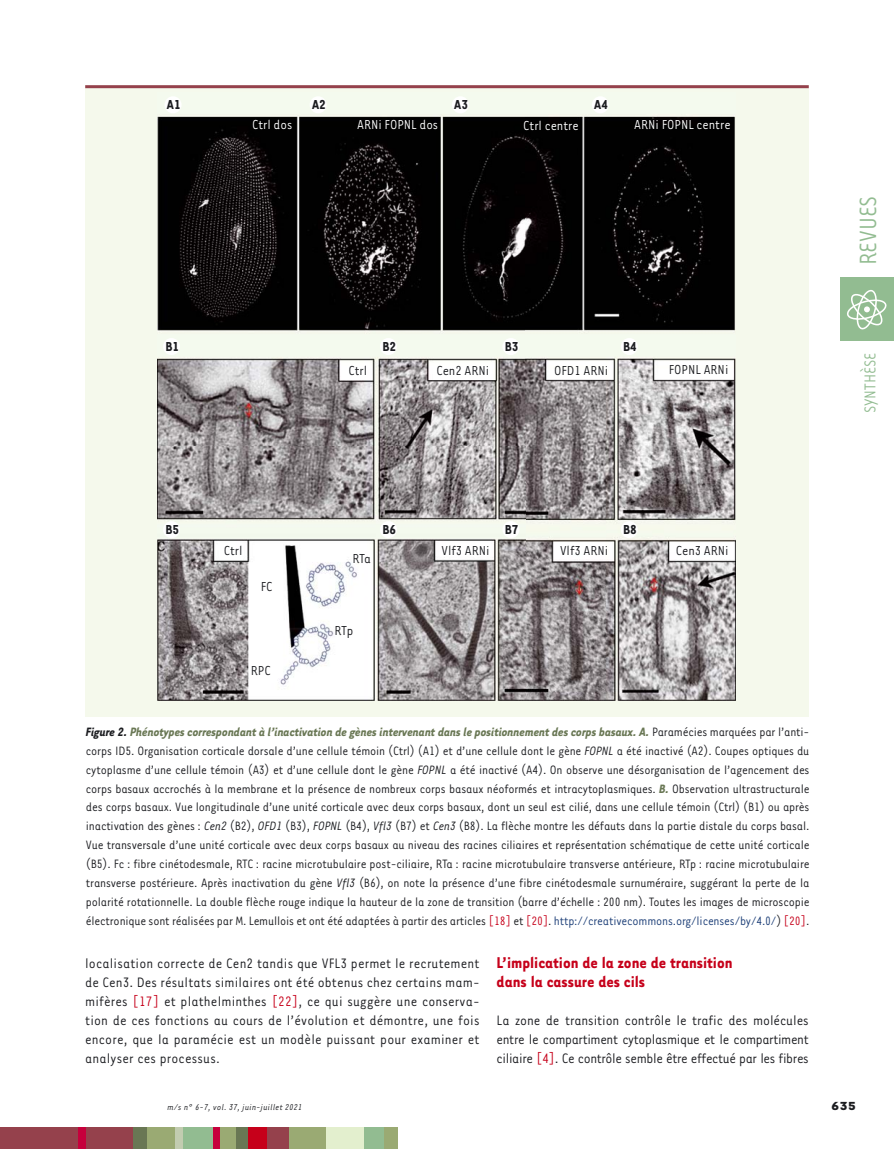
<style>
.page{position:relative;width:894px;height:1149px;background:#fff}
.page>*{position:absolute;margin:0;border:0;box-sizing:border-box;transform-origin:0 0}
.t1{font:27px "Tarzana Narrow";color:#92bc91}
.t2{font:700 18px/18.9px "Tarzana Narrow";color:#c6001a}
.t3{font:18px "Tarzana Narrow";color:#92bc91}
.t4{font:15.75px/18.9px "Tarzana Narrow";letter-spacing:-.005em;color:#1b1c20;text-align:justify}
.t5{font:15px "Tarzana Narrow";color:#1b1c20}
.t6{font:15px "Tarzana Narrow";color:#fff}
.t7{font:700 15px "Tarzana Narrow";color:#1b1c20}
.t8{font:13.95px/18.9px "Tarzana Narrow";letter-spacing:-.01em;color:#1b1c20;text-align:justify}
.t9{font:700 13.5px "Tarzana Wide";color:#1b1c20}
.t10{font:italic 9.75px "Tarzana Narrow";letter-spacing:.025em;color:#1b1c20}
.s1{font-weight:700;font-style:italic}
.s2{font-weight:700;font-style:italic;color:#697754}
.s3{font-style:italic}
.s4{color:#c6001a}
.s5{color:#1c3e77}
</style>
<div class="page">
<div style="left:840px;top:277px;width:53px;height:63px;background:#92bc91"></div>
<svg style="left:847px;top:290px;width:40px;height:39px"></svg>
<div style="left:0;top:1127px;width:134px;height:21px;background:#95414c"></div>
<div style="left:235px;top:1127px;width:13px;height:21px;background:#697754"></div>
<div style="left:78px;top:1127px;width:7px;height:21px;background:#c6003c"></div>
<div style="left:133px;top:1127px;width:22px;height:21px;background:#697754"></div>
<div style="left:147px;top:1127px;width:30px;height:21px;background:#9aaa73"></div>
<div style="left:175px;top:1127px;width:9px;height:21px;background:#c2ccb0"></div>
<div style="left:183px;top:1127px;width:30px;height:21px;background:#92bc91"></div>
<div style="left:217px;top:1127px;width:19px;height:21px;background:#9aaa73"></div>
<div style="left:213px;top:1127px;width:6px;height:21px;background:#c6003c"></div>
<div style="left:248px;top:1127px;width:27px;height:21px;background:#c6001a"></div>
<div style="left:287px;top:1127px;width:39px;height:21px;background:#9aaa73"></div>
<div style="left:267px;top:1127px;width:21px;height:21px;background:#95414c"></div>
<div style="left:326px;top:1127px;width:38px;height:21px;background:#e3efce"></div>
<div style="left:364px;top:1127px;width:20px;height:21px;background:#92bc91"></div>
<div style="left:383px;top:1127px;width:14px;height:21px;background:#9aaa73"></div>
<div style="left:85px;top:85px;width:723px;height:631px;background:#f5f9ec"></div>
<img style="left:157px;top:97px;width:578px;height:603px">
<div style="left:164px;top:96px;width:17px;height:17px;background:#fff;border-radius:50%"></div>
<div style="left:309px;top:96px;width:17px;height:17px;background:#fff;border-radius:50%"></div>
<div style="left:451px;top:96px;width:17px;height:17px;background:#fff;border-radius:50%"></div>
<div style="left:591px;top:96px;width:17px;height:17px;background:#fff;border-radius:50%"></div>
<div style="left:163px;top:338px;width:17px;height:17px;background:#fff;border-radius:50%"></div>
<div style="left:380px;top:338px;width:17px;height:17px;background:#fff;border-radius:50%"></div>
<div style="left:502px;top:338px;width:17px;height:17px;background:#fff;border-radius:50%"></div>
<div style="left:620px;top:338px;width:17px;height:17px;background:#fff;border-radius:50%"></div>
<div style="left:163px;top:521px;width:17px;height:17px;background:#fff;border-radius:50%"></div>
<div style="left:380px;top:521px;width:17px;height:17px;background:#fff;border-radius:50%"></div>
<div style="left:502px;top:521px;width:17px;height:17px;background:#fff;border-radius:50%"></div>
<div style="left:620px;top:521px;width:17px;height:17px;background:#fff;border-radius:50%"></div>
<hr style="left:85px;top:85px;width:723px;height:3px;background:#95414c">
<p class="t7" style="left:167px;top:98px;width:15px">A1</p>
<p class="t7" style="left:312px;top:98px;width:15px">A2</p>
<p class="t7" style="left:454px;top:98px;width:15px">A3</p>
<p class="t7" style="left:594px;top:98px;width:15px">A4</p>
<p class="t6" style="left:252px;top:118px;width:42px">Ctrl dos</p>
<p class="t6" style="left:357px;top:118px;width:83px">ARNi FOPNL dos</p>
<p class="t6" style="left:523px;top:119px;width:57px">Ctrl centre</p>
<p class="t6" style="left:634px;top:118px;width:98px">ARNi FOPNL centre</p>
<p class="t7" style="left:165px;top:340px;width:15px">B1</p>
<p class="t7" style="left:382px;top:340px;width:15px">B2</p>
<p class="t7" style="left:504px;top:340px;width:15px">B3</p>
<p class="t7" style="left:623px;top:340px;width:15px">B4</p>
<p class="t5" style="left:348px;top:364px;width:20px">Ctrl</p>
<p class="t5" style="left:436px;top:364px;width:54px">Cen2 ARNi</p>
<p class="t5" style="left:554px;top:364px;width:56px">OFD1 ARNi</p>
<p class="t5" style="left:668px;top:363px;width:61px">FOPNL ARNi</p>
<p class="t7" style="left:165px;top:523px;width:15px">B5</p>
<p class="t7" style="left:382px;top:523px;width:15px">B6</p>
<p class="t7" style="left:504px;top:523px;width:15px">B7</p>
<p class="t7" style="left:623px;top:523px;width:15px">B8</p>
<p class="t5" style="left:224px;top:544px;width:20px">Ctrl</p>
<p class="t5" style="left:261px;top:580px;width:13px">FC</p>
<p class="t5" style="left:441px;top:544px;width:50px">Vlf3 ARNi</p>
<p class="t5" style="left:560px;top:544px;width:50px">Vlf3 ARNi</p>
<p class="t5" style="left:675px;top:544px;width:54px">Cen3 ARNi</p>
<p class="t5" style="left:352px;top:552px;width:20px">RTa</p>
<p class="t5" style="left:251px;top:664px;width:21px">RPC</p>
<p class="t5" style="left:334px;top:624px;width:20px">RTp</p>
<p class="t8" style="left:86px;top:722px;width:724px"><span class="s1">Figure 2.</span> <span class="s2">Phé notypes correspondant à l’inactivation de gè nes intervenant dans le positionnement des corps basaux. A.</span> Paramé cies marqué es par l’anti&shy;corps ID5. Organisation corticale dorsale d’une cellule témoin (Ctrl) (A1) et d’une cellule dont le gè ne <span class="s3">FOPNL</span> a été inactivé (A2). Coupes optiques du cytoplasme d’une cellule té moin (A3) et d’une cellule dont le gè ne <span class="s3">FOPNL</span> a été inactivé (A4). On observe une dé sorganisation de l’agencement des corps basaux accroché s à la membrane et la pré sence de nombreux corps basaux né oformé s et intracytoplasmiques. <span class="s2">B.</span> Observation ultrastructurale des corps basaux. Vue longitudinale d’une unité corticale avec deux corps basaux, dont un seul est cilié, dans une cellule témoin (Ctrl) (B1) ou aprè s inactivation des gè nes : <span class="s3">Cen2</span> (B2), <span class="s3">OFD1</span> (B3), <span class="s3">FOPNL</span> (B4), <span class="s3">Vfl3</span> (B7) et <span class="s3">Cen3</span> (B8). La flè che montre les dé fauts dans la partie distale du corps basal.<br>Vue transversale d’une unité corticale avec deux corps basaux au niveau des racines ciliaires et repré sentation sché matique de cette unité corticale (B5). Fc : fibre ciné todesmale, RTC : racine microtubulaire post-ciliaire, RTa : racine microtubulaire transverse anté rieure, RTp : racine microtubulaire transverse posté rieure. Aprè s inactivation du gè ne <span class="s3">Vfl3</span> (B6), on note la pré sence d’une fibre ciné todesmale surnumé raire, suggé rant la perte de la polarité rotationnelle. La double flèche rouge indique la hauteur de la zone de transition (barre d’é chelle : 200 nm). Toutes les images de microscopie é lectronique sont ré alisé es par M. Lemullois et ont é té adapté es à partir des articles <span class="s4">[18]</span> et <span class="s4">[20]</span>. <span class="s5">http://creativecommons.org/licenses/by/4.0/</span>) <span class="s4">[20]</span>.</p>
<p class="t4" style="left:85px;top:954px;width:396px">localisation correcte de Cen2 tandis que VFL3 permet le recrutement de Cen3. Des résultats similaires ont été obtenus chez certains mam&shy;mifères <span class="s4">[17]</span> et plathelminthes <span class="s4">[22]</span>, ce qui suggère une conserva&shy;tion de ces fonctions au cours de l’évolution et démontre, une fois encore, que la paramécie est un modèle puissant pour examiner et analyser ces processus.</p>
<p class="t2" style="left:496px;top:954px;width:237px">L’implication de la zone de transition dans la cassure des cils</p>
<p class="t4" style="left:496px;top:1011px;width:313px">La zone de transition contrôle le trafic des molécules entre le compartiment cytoplasmique et le compartiment ciliaire <span class="s4">[4]</span>. Ce contrôle semble être effectué par les fibres</p>
<h1 class="t1" style="left:856px;top:265px;width:71px;rotate:-90deg">REVUES</h1>
<p class="t3" style="left:862px;top:413px;width:62px;rotate:-90deg">SYNTHÈSE</p>
<p class="t10" style="left:167px;top:1102px;width:136px">m/s n° 6-7, vol. 37, juin-juillet 2021</p>
<p class="t9" style="left:830px;top:1100px;width:26px">635</p>
</div>
